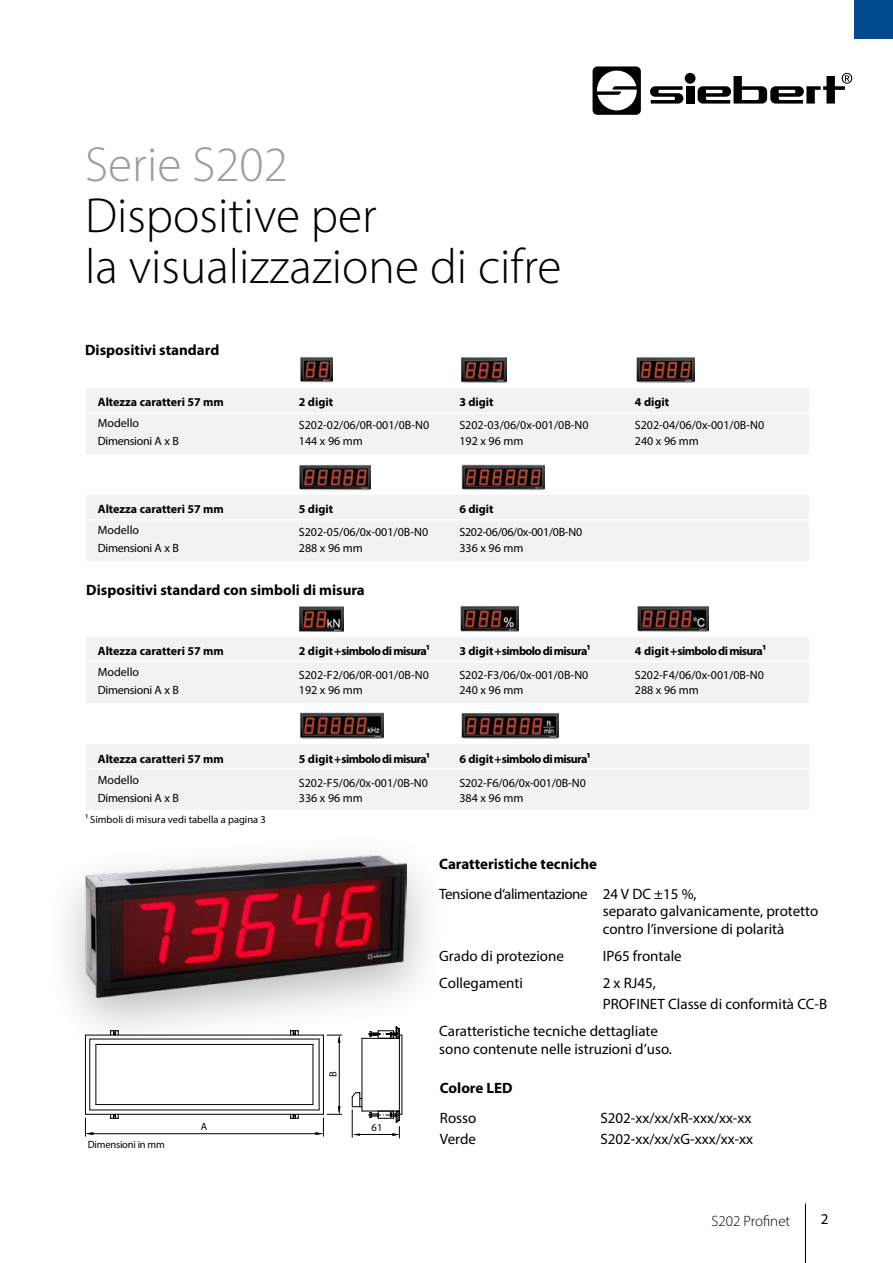
<style>
.page{position:relative;width:893px;height:1263px;background:#fff}
.page>*{position:absolute;margin:0;border:0;box-sizing:border-box;transform-origin:0 0}
.t1{font:300 49.5px/51px "Myriad Pro";color:#000}
.t2{font:300 49.5px "Myriad Pro";color:#9d9d9c}
.t3{font:15px/17.5px "Myriad Pro";color:#000}
.t4{font:700 15px "Myriad Pro";color:#000}
.t5{font:300 15px "Myriad Pro";color:#000}
.t6{font:12px "Myriad Pro";color:#000}
.t7{font:700 12px "Myriad Pro";letter-spacing:-.05em;color:#000}
.t8{font:700 12px "Myriad Pro";letter-spacing:-.005em;color:#000}
.t9{font:12px "Myriad Pro";letter-spacing:-.025em;color:#000}
.t10{font:10.5px "Myriad Pro";color:#000}
.t11{font:10.5px "Myriad Pro";letter-spacing:-.02em;color:#000}
</style>
<div class="page">
<hr style="left:805px;top:1203px;width:1px;height:60px;background:#000">
<svg style="left:593px;top:66px;width:48px;height:49px"></svg>
<svg style="left:650px;top:86px;width:33px;height:18px"></svg>
<div style="left:686px;top:86px;width:8px;height:18px;background:#000"></div>
<div style="left:685px;top:73px;width:10px;height:11px;background:#000;border-radius:50%"></div>
<svg style="left:698px;top:73px;width:154px;height:31px"></svg>
<div style="left:855px;top:0;width:38px;height:38px;background:#00498d"></div>
<div style="left:44px;top:831px;width:405px;height:223px;background:#000;opacity:.27"></div>
<img style="left:85px;top:855px;width:322px;height:142px">
<div style="left:86px;top:389px;width:723px;height:65px;background:#f2f2f2"></div>
<div style="left:86px;top:495px;width:723px;height:65px;background:#f2f2f2"></div>
<div style="left:86px;top:637px;width:723px;height:65px;background:#f2f2f2"></div>
<div style="left:86px;top:744px;width:723px;height:65px;background:#f2f2f2"></div>
<img style="left:461px;top:713px;width:97px;height:26px">
<img style="left:300px;top:712px;width:84px;height:27px">
<img style="left:637px;top:606px;width:71px;height:25px">
<img style="left:461px;top:606px;width:58px;height:25px">
<img style="left:299px;top:606px;width:45px;height:25px">
<img style="left:636px;top:357px;width:58px;height:26px">
<img style="left:462px;top:357px;width:44px;height:26px">
<img style="left:300px;top:357px;width:33px;height:26px">
<img style="left:462px;top:465px;width:83px;height:26px">
<img style="left:300px;top:465px;width:71px;height:26px">
<hr style="left:86px;top:412px;width:723px;height:2px;background:#fff">
<hr style="left:86px;top:519px;width:723px;height:1px;background:#fff">
<hr style="left:86px;top:661px;width:723px;height:1px;background:#fff">
<hr style="left:86px;top:768px;width:723px;height:1px;background:#fff">
<svg style="left:351px;top:1026px;width:52px;height:112px"></svg>
<svg style="left:85px;top:1030px;width:257px;height:106px"></svg>
<h1 class="t2" style="left:85px;top:135px;width:204px">Serie S202</h1>
<h1 class="t1" style="left:85px;top:190px;width:478px">Dispositive per<br>la visualizzazione di cifre</h1>
<p class="t4" style="left:85px;top:340px;width:136px">Dispositivi standard</p>
<p class="t8" style="left:98px;top:394px;width:127px">Altezza caratteri 57 mm</p>
<p class="t8" style="left:299px;top:394px;width:36px">2 digit</p>
<p class="t8" style="left:459px;top:394px;width:36px">3 digit</p>
<p class="t8" style="left:635px;top:394px;width:36px">4 digit</p>
<p class="t6" style="left:98px;top:416px;width:43px">Modello</p>
<p class="t6" style="left:299px;top:417px;width:132px">S202-02/06/0R-001/0B-N0</p>
<p class="t6" style="left:459px;top:417px;width:131px">S202-03/06/0x-001/0B-N0</p>
<p class="t6" style="left:635px;top:417px;width:131px">S202-04/06/0x-001/0B-N0</p>
<p class="t9" style="left:98px;top:434px;width:83px">Dimensioni A x B</p>
<p class="t6" style="left:299px;top:434px;width:65px">144 x 96 mm</p>
<p class="t6" style="left:459px;top:434px;width:65px">192 x 96 mm</p>
<p class="t6" style="left:635px;top:434px;width:65px">240 x 96 mm</p>
<p class="t8" style="left:98px;top:502px;width:127px">Altezza caratteri 57 mm</p>
<p class="t8" style="left:299px;top:502px;width:36px">5 digit</p>
<p class="t8" style="left:459px;top:502px;width:36px">6 digit</p>
<p class="t6" style="left:98px;top:523px;width:43px">Modello</p>
<p class="t6" style="left:299px;top:524px;width:131px">S202-05/06/0x-001/0B-N0</p>
<p class="t9" style="left:459px;top:524px;width:124px">S202-06/06/0x-001/0B-N0</p>
<p class="t9" style="left:98px;top:541px;width:83px">Dimensioni A x B</p>
<p class="t6" style="left:299px;top:541px;width:65px">288 x 96 mm</p>
<p class="t6" style="left:459px;top:541px;width:65px">336 x 96 mm</p>
<p class="t4" style="left:86px;top:580px;width:280px">Dispositivi standard con simboli di misura</p>
<p class="t8" style="left:98px;top:643px;width:127px">Altezza caratteri 57 mm</p>
<p class="t7" style="left:299px;top:643px;width:133px">2 digit+simbolo di misura1</p>
<p class="t7" style="left:459px;top:643px;width:133px">3 digit+simbolo di misura1</p>
<p class="t7" style="left:635px;top:643px;width:133px">4 digit+simbolo di misura1</p>
<p class="t6" style="left:98px;top:665px;width:43px">Modello</p>
<p class="t6" style="left:299px;top:668px;width:131px">S202-F2/06/0R-001/0B-N0</p>
<p class="t6" style="left:459px;top:668px;width:130px">S202-F3/06/0x-001/0B-N0</p>
<p class="t6" style="left:635px;top:668px;width:130px">S202-F4/06/0x-001/0B-N0</p>
<p class="t9" style="left:98px;top:683px;width:83px">Dimensioni A x B</p>
<p class="t6" style="left:299px;top:683px;width:65px">192 x 96 mm</p>
<p class="t6" style="left:459px;top:683px;width:65px">240 x 96 mm</p>
<p class="t6" style="left:635px;top:683px;width:65px">288 x 96 mm</p>
<p class="t8" style="left:98px;top:751px;width:127px">Altezza caratteri 57 mm</p>
<p class="t7" style="left:299px;top:751px;width:133px">5 digit+simbolo di misura1</p>
<p class="t7" style="left:459px;top:751px;width:133px">6 digit+simbolo di misura1</p>
<p class="t6" style="left:98px;top:772px;width:43px">Modello</p>
<p class="t6" style="left:299px;top:775px;width:130px">S202-F5/06/0x-001/0B-N0</p>
<p class="t6" style="left:459px;top:775px;width:128px">S202-F6/06/0x-001/0B-N0</p>
<p class="t9" style="left:98px;top:790px;width:83px">Dimensioni A x B</p>
<p class="t6" style="left:299px;top:790px;width:65px">336 x 96 mm</p>
<p class="t6" style="left:459px;top:790px;width:65px">384 x 96 mm</p>
<p class="t10" style="left:85px;top:813px;width:182px">1 Simboli di misura vedi tabella a pagina 3</p>
<p class="t11" style="left:88px;top:1138px;width:79px">Dimensioni in mm</p>
<p class="t10" style="left:201px;top:1120px;width:8px">A</p>
<p class="t10" style="left:326px;top:1077px;width:7px;rotate:-90deg">B</p>
<p class="t10" style="left:372px;top:1121px;width:12px">61</p>
<p class="t4" style="left:439px;top:854px;width:159px">Caratteristiche tecniche</p>
<p class="t3" style="left:603px;top:884px;width:217px;text-indent:-164px">Tensione d‘alimentazione 24 V DC ±15 %,<br>separato galvanicamente, protetto contro l’inversione di polarità</p>
<p class="t3" style="left:439px;top:946px;width:126px">Grado di protezione</p>
<p class="t3" style="left:603px;top:946px;width:81px">IP65 frontale</p>
<p class="t3" style="left:439px;top:973px;width:85px">Collegamenti</p>
<p class="t3" style="left:603px;top:972px;width:226px;line-height:21px">2 x RJ45,<br>PROFINET Classe di conformità CC-B</p>
<p class="t3" style="left:439px;top:1021px;width:234px;line-height:18px">Caratteristiche tecniche dettagliate sono contenute nelle istruzioni d’uso.</p>
<p class="t4" style="left:440px;top:1078px;width:74px">Colore LED</p>
<p class="t3" style="left:440px;top:1109px;width:38px">Rosso</p>
<p class="t3" style="left:600px;top:1109px;width:153px">S202-xx/xx/xR-xxx/xx-xx</p>
<p class="t3" style="left:440px;top:1130px;width:38px">Verde</p>
<p class="t3" style="left:600px;top:1130px;width:154px">S202-xx/xx/xG-xxx/xx-xx</p>
<p class="t5" style="left:711px;top:1212px;width:80px">S202 Profinet</p>
<p class="t3" style="left:821px;top:1210px;width:9px">2</p>
</div>
